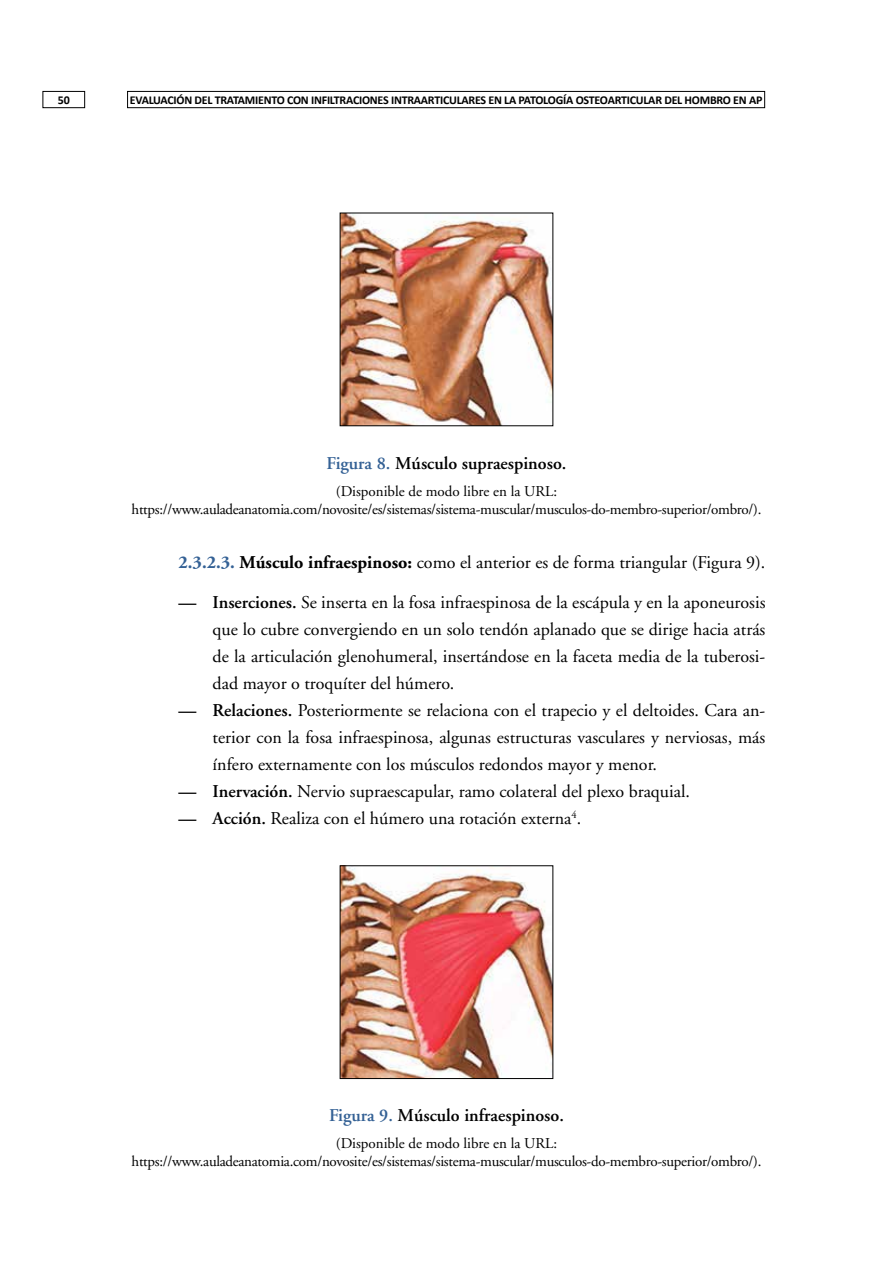
<style>
.page{position:relative;width:893px;height:1263px;background:#fff}
.page>*{position:absolute;margin:0;border:0;box-sizing:border-box;transform-origin:0 0}
.t1{font:18px/27px "Adobe Garamond";color:#000;text-align:justify}
.t2{font:600 18px "Adobe Garamond";color:#000}
.t3{font:15px/18px "Adobe Garamond";letter-spacing:-.02em;color:#000;text-align:center}
.t4{font:700 12px "Calibri";letter-spacing:-.02em;color:#000}
.s1{color:#346195}
.s2{font-weight:700;color:#346195}
.s3{font-weight:700}
.s4{font-weight:600}
</style>
<div class="page">
<div style="left:127px;top:91px;width:638px;height:17px;border:1px solid #000"></div>
<div style="left:43px;top:91px;width:42px;height:17px;border:1px solid #000"></div>
<img style="left:342px;top:215px;width:209px;height:209px">
<img style="left:342px;top:867px;width:209px;height:210px">
<div style="left:340px;top:865px;width:213px;height:214px;border:1px solid #000"></div>
<p class="t4" style="left:58px;top:92px;width:14px">50</p>
<p class="t4" style="left:130px;top:92px;width:634px">EVALUACIÓN DEL TRATAMIENTO CON INFILTRACIONES INTRAARTICULARES EN LA PATOLOGÍA OSTEOARTICULAR DEL HOMBRO EN AP</p>
<p class="t2" style="left:327px;top:453px;width:241px"><span class="s1">Figura 8.</span> Músculo supraespinoso.</p>
<p class="t3" style="left:132px;top:482px;width:631px">(Disponible de modo libre en la URL: https://www.auladeanatomia.com/novosite/es/sistemas/sistema-muscular/musculos-do-membro-superior/ombro/).</p>
<p class="t1" style="left:179px;top:549px;width:588px"><span class="s2">2.3.2.3.</span> <span class="s3">Músculo infraespinoso:</span> como el anterior es de forma triangular (Figura 9).</p>
<p class="t1" style="left:213px;top:590px;width:554px;text-indent:-34px"><span class="s3">—</span> <span class="s4">Inserciones.</span> Se inserta en la fosa infraespinosa de la escápula y en la aponeurosis que lo cubre convergiendo en un solo tendón aplanado que se dirige hacia atrás de la articulación glenohumeral, insertándose en la faceta media de la tuberosi&shy;dad mayor o troquíter del húmero.</p>
<p class="t1" style="left:213px;top:698px;width:554px;text-indent:-34px"><span class="s3">—</span> <span class="s4">Relaciones.</span> Posteriormente se relaciona con el trapecio y el deltoides. Cara an&shy;terior con la fosa infraespinosa, algunas estructuras vasculares y nerviosas, más ínfero externamente con los músculos redondos mayor y menor.</p>
<p class="t1" style="left:179px;top:779px;width:513px"><span class="s3">—</span> <span class="s4">Inervación.</span> Nervio supraescapular, ramo colateral del plexo braquial.</p>
<p class="t1" style="left:179px;top:806px;width:404px"><span class="s3">—</span> <span class="s4">Acción.</span> Realiza con el húmero una rotación externa<sup>4</sup>.</p>
<p class="t2" style="left:329px;top:1106px;width:236px"><span class="s1">Figura 9.</span> Músculo infraespinoso.</p>
<p class="t3" style="left:132px;top:1135px;width:631px">(Disponible de modo libre en la URL: https://www.auladeanatomia.com/novosite/es/sistemas/sistema-muscular/musculos-do-membro-superior/ombro/).</p>
</div>
